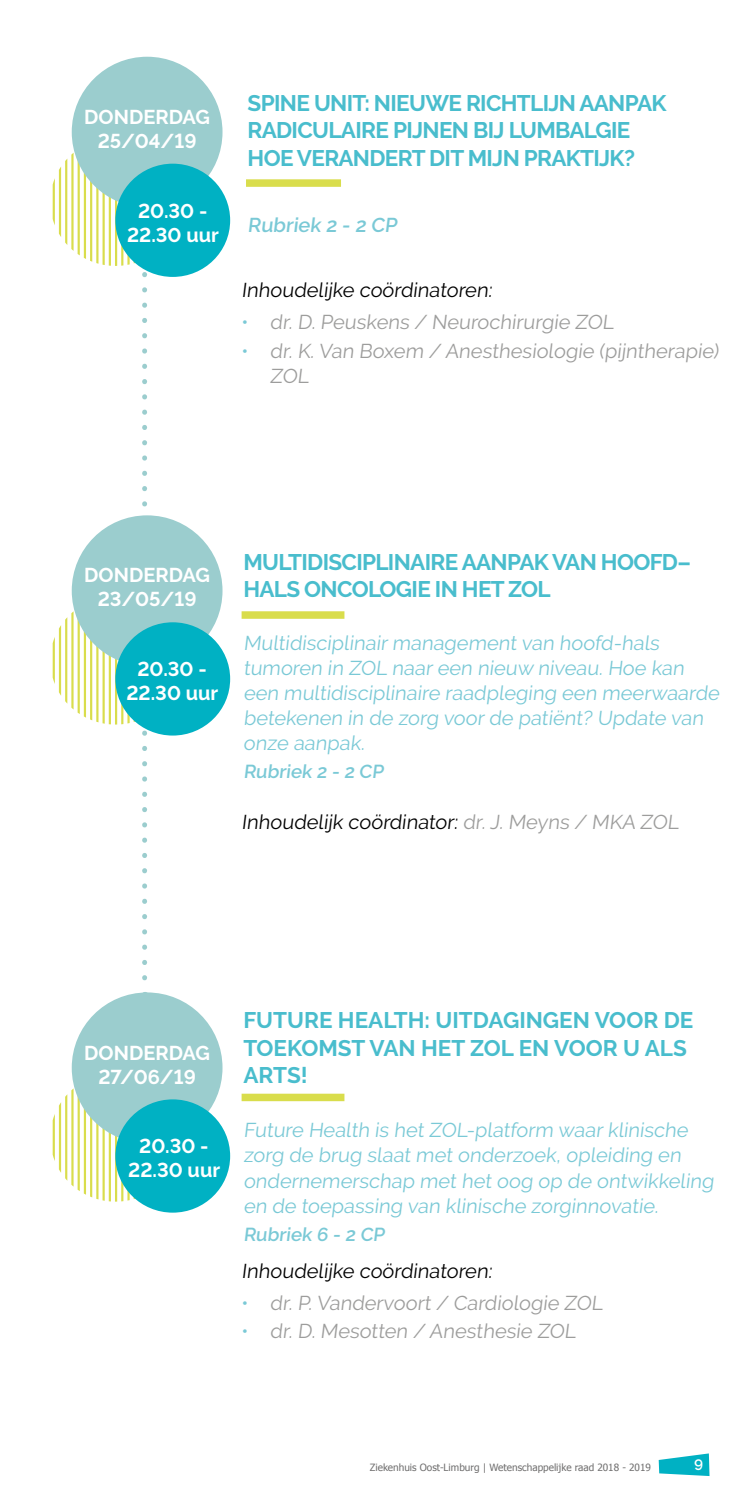
<style>
.page{position:relative;width:745px;height:1489px;background:#fff}
.page>*{position:absolute;margin:0;border:0;box-sizing:border-box;transform-origin:0 0}
.t1{font:700 22.5px/27.5px "Raleway";letter-spacing:-.03em;color:#49bdcd}
.t2{font:700 22.5px/27.5px "Raleway";color:#49bdcd}
.t3{font:20px/25px "Raleway";color:#7ac9d6}
.t4{font:20px/25px "Raleway";color:#9d9d9c}
.t5{font:700 20px/24px "Raleway";color:#fff;text-align:center}
.t6{font:20px "Raleway";color:#000}
.t7{font:600 20px "Raleway";color:#7ac9d6}
.t8{font:600 18.75px "Raleway";color:#7ac9d6}
.t9{font:600 15px "Raleway";color:#fff}
.t10{font:10px "Tahoma";color:#706f6f}
.s1{color:#7ac9d6}
.s2{color:#9d9d9c}
</style>
<div class="page">
<svg style="left:658px;top:1453px;width:51px;height:22px"></svg>
<hr style="left:115px;top:138px;width:2px;height:128px;background:#d9dd4c">
<svg style="left:53px;top:141px;width:58px;height:125px"></svg>
<div style="left:72px;top:57px;width:150px;height:150px;background:#9bcdce;border-radius:50%"></div>
<div style="left:115px;top:164px;width:115px;height:113px;background:#00b1c3;border-radius:50%"></div>
<hr style="left:115px;top:596px;width:2px;height:128px;background:#d9dd4c">
<svg style="left:53px;top:599px;width:58px;height:125px"></svg>
<svg style="left:121px;top:163px;width:58px;height:818px"></svg>
<div style="left:72px;top:515px;width:150px;height:151px;background:#9bcdce;border-radius:50%"></div>
<div style="left:115px;top:622px;width:115px;height:113px;background:#00b1c3;border-radius:50%"></div>
<hr style="left:115px;top:1073px;width:2px;height:128px;background:#d9dd4c">
<svg style="left:53px;top:1076px;width:58px;height:125px"></svg>
<div style="left:72px;top:992px;width:150px;height:150px;background:#9bcdce;border-radius:50%"></div>
<div style="left:115px;top:1099px;width:115px;height:113px;background:#00b1c3;border-radius:50%"></div>
<div style="left:246px;top:179px;width:95px;height:8px;background:#d9dd4c"></div>
<div style="left:241px;top:611px;width:103px;height:7px;background:#d9dd4c"></div>
<div style="left:241px;top:1093px;width:103px;height:8px;background:#d9dd4c"></div>
<p class="t5" style="left:84px;top:105px;width:127px">DONDERDAG<br>25/04/19</p>
<p class="t5" style="left:127px;top:199px;width:93px">20.30 -<br>22.30 uur</p>
<p class="t1" style="left:247px;top:89px;width:420px">SPINE UNIT: NIEUWE RICHTLIJN AANPAK<br>RADICULAIRE PIJNEN BIJ LUMBALGIE<br>HOE VERANDERT DIT MIJN PRAKTIJK?</p>
<p class="t7" style="left:247px;top:213px;width:154px">Rubriek 2 - 2 CP</p>
<p class="t6" style="left:241px;top:278px;width:254px">Inhoudelijke coördinatoren:</p>
<p class="t4" style="left:241px;top:309px;width:376px"><span class="s1">•</span> dr. D. Peuskens / Neurochirurgie ZOL</p>
<p class="t4" style="left:270px;top:338px;width:452px;text-indent:-28px"><span class="s1">•</span> dr. K. Van Boxem / Anesthesiologie (pijntherapie)<br>ZOL</p>
<p class="t5" style="left:84px;top:563px;width:127px">DONDERDAG<br>23/05/19</p>
<p class="t5" style="left:126px;top:657px;width:93px">20.30 -<br>22.30 uur</p>
<p class="t1" style="left:243px;top:548px;width:449px">MULTIDISCIPLINAIRE AANPAK VAN HOOFD–<br>HALS ONCOLOGIE IN HET ZOL</p>
<p class="t3" style="left:243px;top:630px;width:480px">Multidisciplinair management van hoofd-hals tumoren in ZOL naar een nieuw niveau. Hoe kan een multidisciplinaire raadpleging een meerwaarde betekenen in de zorg voor de patiënt? Update van onze aanpak.</p>
<p class="t8" style="left:243px;top:761px;width:144px">Rubriek 2 - 2 CP</p>
<p class="t6" style="left:241px;top:810px;width:441px">Inhoudelijk coördinator: <span class="s2">dr. J. Meyns / MKA ZOL</span></p>
<p class="t5" style="left:84px;top:1040px;width:127px">DONDERDAG<br>27/06/19</p>
<p class="t5" style="left:128px;top:1134px;width:93px">20.30 -<br>22.30 uur</p>
<p class="t2" style="left:243px;top:1006px;width:451px">FUTURE HEALTH: UITDAGINGEN VOOR DE<br>TOEKOMST VAN HET ZOL EN VOOR U ALS<br>ARTS!</p>
<p class="t3" style="left:243px;top:1117px;width:474px">Future Health is het ZOL-platform waar klinische zorg de brug slaat met onderzoek, opleiding en ondernemerschap met het oog op de ontwikkeling en de toepassing van klinische zorginnovatie.</p>
<p class="t8" style="left:243px;top:1223px;width:145px">Rubriek 6 - 2 CP</p>
<p class="t6" style="left:241px;top:1258px;width:254px">Inhoudelijke coördinatoren:</p>
<p class="t4" style="left:241px;top:1290px;width:365px"><span class="s1">•</span> dr. P. Vandervoort / Cardiologie ZOL</p>
<p class="t4" style="left:241px;top:1318px;width:338px"><span class="s1">•</span> dr. D. Mesotten / Anesthesie ZOL</p>
<p class="t10" style="left:369px;top:1460px;width:282px">Ziekenhuis Oost-Limburg | Wetenschappelijke raad 2018 - 2019</p>
<p class="t9" style="left:693px;top:1455px;width:11px">9</p>
</div>
